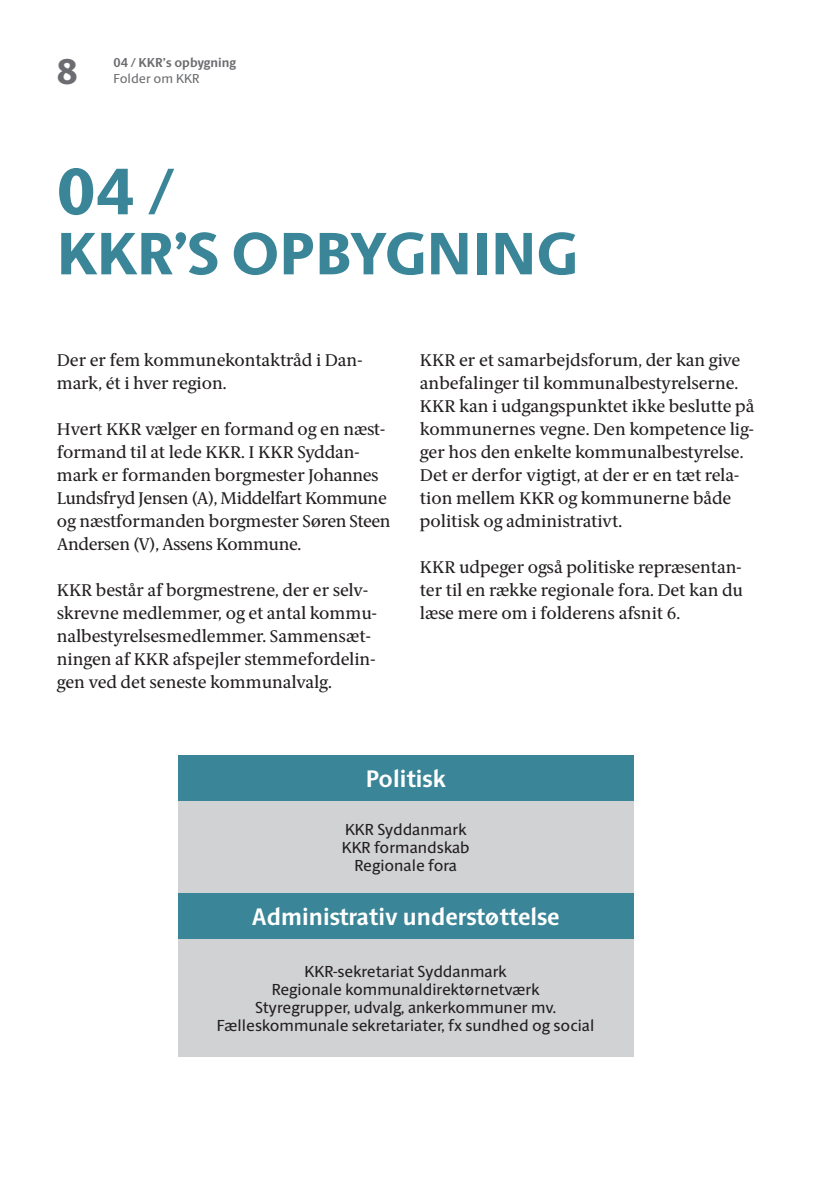
<style>
.page{position:relative;width:840px;height:1191px;background:#fff}
.page>*{position:absolute;margin:0;border:0;box-sizing:border-box;transform-origin:0 0}
.Rubrik_1_-_SANS{font:800 66px "ID Sans";color:#3a8597}
.Rubrik_1_-_SANS-2{font:800 60px "ID Sans";color:#3a8597}
.t1{font:800 36px "ID Sans";color:#6c6d70}
.t2{font:700 24px "ID Sans";color:#fff}
.Brødtekst_-_SERIF{font:17px/23px "ID Serif";color:#231f20}
.Brødtekst_-_SERIF-2{font:17px/23px "ID Serif";letter-spacing:-.02em;color:#231f20}
.t3{font:16px "ID Sans";color:#231f20}
.t4{font:700 13px "ID Sans";color:#6c6d70}
.t5{font:13px "ID Sans";color:#6c6d70}
</style>
<div class="page">
<div style="left:178px;top:801px;width:455px;height:92px;background:#d1d2d4"></div>
<div style="left:178px;top:939px;width:455px;height:117px;background:#d1d2d4"></div>
<div style="left:178px;top:893px;width:455px;height:46px;background:#3a8597"></div>
<div style="left:178px;top:755px;width:455px;height:45px;background:#3a8597"></div>
<h3 class="t1" style="left:57px;top:49px;width:23px">8</h3>
<p class="t4" style="left:113px;top:54px;width:124px">04 / KKR’s opbygning</p>
<p class="t5" style="left:113px;top:70px;width:87px">Folder om KKR</p>
<h1 class="Rubrik_1_-_SANS" style="left:57px;top:151px;width:119px">04 /</h1>
<h1 class="Rubrik_1_-_SANS-2" style="left:57px;top:217px;width:522px">KKR’S OPBYGNING</h1>
<p class="Brødtekst_-_SERIF" style="left:57px;top:349px;width:307px">Der er fem kommunekontaktråd i Dan&shy;mark, ét i hver region.</p>
<p class="Brødtekst_-_SERIF-2" style="left:57px;top:418px;width:335px">Hvert KKR vælger en formand og en næst&shy;formand til at lede KKR. I KKR Syddan&shy;mark er formanden borgmester Johannes Lundsfryd Jensen (A), Middelfart Kommune og næstformanden borgmester Søren Steen Andersen (V), Assens Kommune.</p>
<p class="Brødtekst_-_SERIF" style="left:57px;top:579px;width:321px">KKR består af borgmestrene, der er selv&shy;skrevne medlemmer, og et antal kommu&shy;nalbestyrelsesmedlemmer. Sammensæt&shy;ningen af KKR afspejler stemmefordelin&shy;gen ved det seneste kommunalvalg.</p>
<p class="Brødtekst_-_SERIF" style="left:420px;top:349px;width:336px">KKR er et samarbejdsforum, der kan give anbefalinger til kommunalbestyrelserne.<br>KKR kan i udgangspunktet ikke beslutte på kommunernes vegne. Den kompetence lig&shy;ger hos den enkelte kommunalbestyrelse.<br>Det er derfor vigtigt, at der er en tæt rela&shy;tion mellem KKR og kommunerne både politisk og administrativt.</p>
<p class="Brødtekst_-_SERIF" style="left:420px;top:556px;width:324px;text-align:justify">KKR udpeger også politiske repræsentan&shy;ter til en række regionale fora. Det kan du læse mere om i folderens afsnit 6.</p>
<p class="t2" style="left:365px;top:763px;width:81px">Politisk</p>
<p class="t3" style="left:345px;top:820px;width:123px">KKR Syddanmark</p>
<p class="t3" style="left:341px;top:838px;width:129px">KKR formandskab</p>
<p class="t3" style="left:354px;top:856px;width:104px">Regionale fora</p>
<p class="t2" style="left:252px;top:902px;width:309px">Administrativ understøttelse</p>
<p class="t3" style="left:304px;top:961px;width:203px">KKR-sekretariat Syddanmark</p>
<p class="t3" style="left:271px;top:979px;width:269px">Regionale kommunaldirektørnetværk</p>
<p class="t3" style="left:255px;top:997px;width:302px">Styregrupper, udvalg, ankerkommuner mv.</p>
<p class="t3" style="left:217px;top:1015px;width:379px">Fælleskommunale sekretariater, fx sundhed og social</p>
</div>
